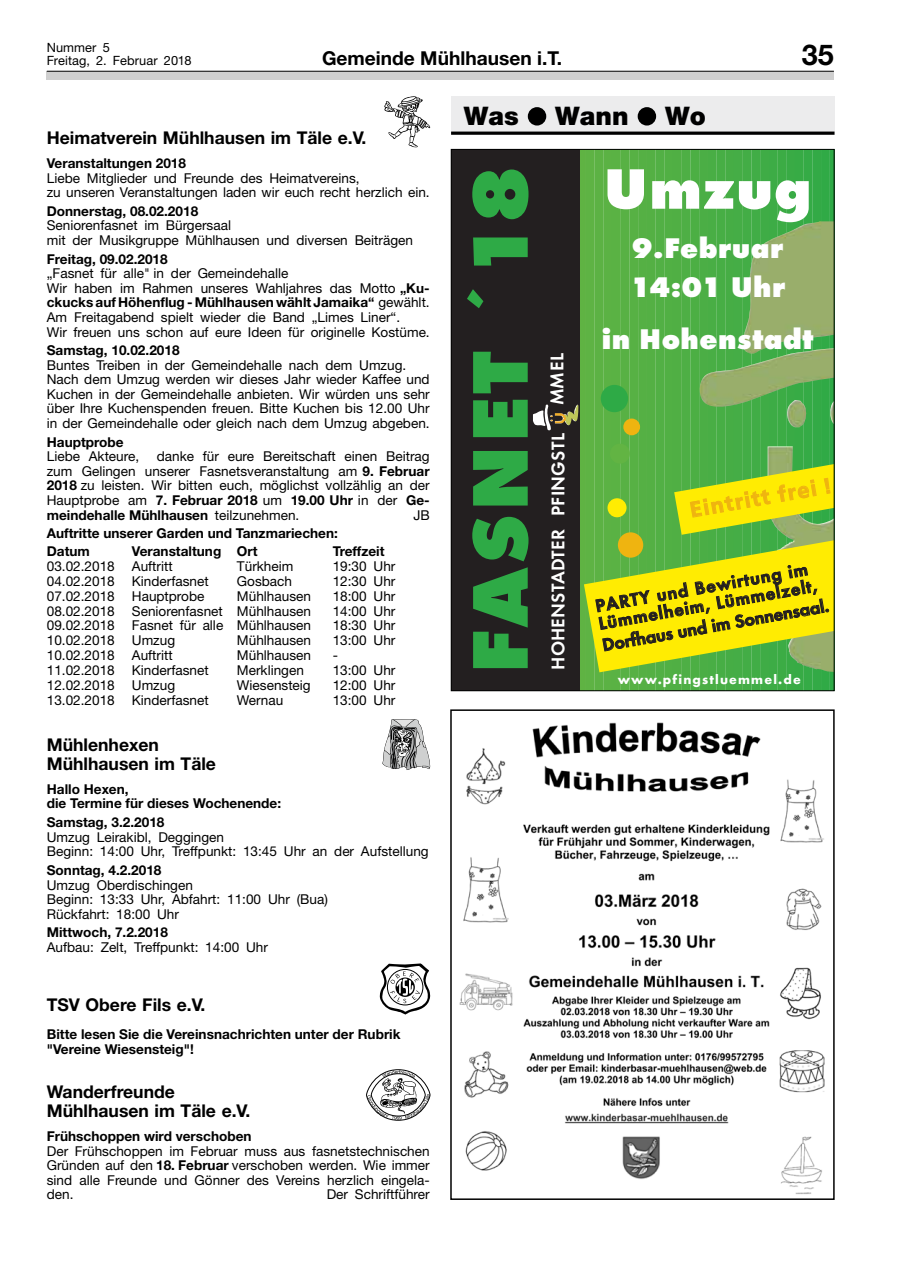
<style>
.page{position:relative;width:902px;height:1280px;background:#fff}
.page>*{position:absolute;margin:0;border:0;box-sizing:border-box;transform-origin:0 0}
.t1{font:800 81.75px "Futura T";letter-spacing:.035em;color:#2eaa46}
.t2{font:800 59.1px "Futura T";letter-spacing:.015em;color:#fff}
.t3{font:800 29.55px/39.2px "Futura T";letter-spacing:.015em;color:#fff}
.t4{font:700 28.8px "Helvetica Neue";color:#000}
.t5{font:900 25.65px "Helvetica Neue";color:#000}
.t6{font:500 22.2px "Frutus T";color:#efb410}
.t7{font:700 19.2px "Helvetica Neue";color:#000}
.t8{font:600 19.05px "Futura T";letter-spacing:.01em;color:#fff}
.t9{font:600 18.15px/17.9px "Futura T";color:#231f20}
.t10{font:700 17.55px/19px "Helvetica Neue";color:#000}
.t11{font:13.65px/14.5px "Helvetica Neue";color:#000}
.t12{font:700 13.65px/14.5px "Helvetica Neue";color:#000}
.t13{font:700 13.65px "Futura T";letter-spacing:.085em;color:#fff}
.t14{font:12.75px/13.2px "Helvetica Neue";letter-spacing:.005em;color:#000}
.s1{font-weight:700}
</style>
<div class="page">
<div style="left:47px;top:71px;width:786px;height:8px;background:#cfcfcf"></div>
<hr style="left:47px;top:71px;width:786px;height:1px;background:#000">
<svg style="left:384px;top:96px;width:46px;height:51px"></svg>
<svg style="left:382px;top:719px;width:48px;height:51px"></svg>
<svg style="left:380px;top:963px;width:50px;height:51px"></svg>
<svg style="left:367px;top:1070px;width:62px;height:50px"></svg>
<div style="left:451px;top:96px;width:383px;height:39px;background:#ececed"></div>
<hr style="left:451px;top:132px;width:383px;height:3px;background:#000">
<div style="left:527px;top:107px;width:19px;height:19px;background:#000;border-radius:50%"></div>
<div style="left:637px;top:107px;width:19px;height:19px;background:#000;border-radius:50%"></div>
<svg style="left:578px;top:149px;width:198px;height:542px;background:#5fb245"></svg>
<svg style="left:604px;top:149px;width:198px;height:542px;background:#5ab145"></svg>
<svg style="left:639px;top:149px;width:195px;height:542px;background:#55b046"></svg>
<div style="left:665px;top:149px;width:169px;height:542px;background:#50af44"></div>
<svg style="left:690px;top:151px;width:1px;height:538px"></svg>
<svg style="left:691px;top:149px;width:143px;height:542px"></svg>
<svg style="left:742px;top:151px;width:90px;height:538px;fill:#3cac46"></svg>
<div style="left:451px;top:149px;width:129px;height:542px;background:#231f20"></div>
<img style="left:544px;top:405px;width:32px;height:26px">
<img style="left:699px;top:221px;width:133px;height:243px">
<svg style="left:584px;top:464px;width:248px;height:208px;background:#aac524"></svg>
<div style="left:623px;top:419px;width:17px;height:16px;background:#efb410;border-radius:50%"></div>
<div style="left:617px;top:532px;width:26px;height:26px;background:#efb410;border-radius:50%"></div>
<div style="left:610px;top:444px;width:19px;height:20px;background:#62b443;border-radius:50%"></div>
<div style="left:607px;top:498px;width:19px;height:19px;background:#ffec02;border-radius:50%"></div>
<div style="left:600px;top:385px;width:28px;height:27px;background:#2eaa46;border-radius:50%"></div>
<img style="left:459px;top:722px;width:365px;height:472px">
<div style="left:450px;top:709px;width:384px;height:491px;border:2px solid #000"></div>
<p class="t14" style="left:47px;top:40px;width:146px">Nummer 5<br>Freitag, 2. Februar 2018</p>
<h3 class="t7" style="left:322px;top:46px;width:242px">Gemeinde Mühlhausen i.T.</h3>
<h3 class="t4" style="left:801px;top:37px;width:33px">35</h3>
<h3 class="t5" style="left:464px;top:101px;width:56px">Was</h3>
<h3 class="t5" style="left:555px;top:101px;width:75px">Wann</h3>
<h3 class="t5" style="left:665px;top:101px;width:42px">Wo</h3>
<p class="t10" style="left:47px;top:128px;width:321px">Heimatverein Mühlhausen im Täle e.V.</p>
<p class="t12" style="left:47px;top:156px;width:141px">Veranstaltungen 2018</p>
<p class="t11" style="left:47px;top:170px;width:384px">Liebe Mitglieder und Freunde des Heimatvereins,<br>zu unseren Veranstaltungen laden wir euch recht herzlich ein.</p>
<p class="t12" style="left:47px;top:203px;width:153px">Donnerstag, 08.02.2018</p>
<p class="t11" style="left:47px;top:218px;width:368px">Seniorenfasnet im Bürgersaal<br>mit der Musikgruppe Mühlhausen und diversen Beiträgen</p>
<p class="t12" style="left:47px;top:251px;width:122px">Freitag, 09.02.2018</p>
<p class="t11" style="left:47px;top:266px;width:384px">„Fasnet für alle" in der Gemeindehalle<br>Wir haben im Rahmen unseres Wahljahres das Motto <span class="s1">„Ku&shy;ckucks auf Höhenflug - Mühlhausen wählt Jamaika“</span> gewählt.<br>Am Freitagabend spielt wieder die Band „Limes Liner“.<br>Wir freuen uns schon auf eure Ideen für originelle Kostüme.</p>
<p class="t12" style="left:47px;top:343px;width:134px">Samstag, 10.02.2018</p>
<p class="t11" style="left:47px;top:357px;width:384px">Buntes Treiben in der Gemeindehalle nach dem Umzug.<br>Nach dem Umzug werden wir dieses Jahr wieder Kaffee und Kuchen in der Gemeindehalle anbieten. Wir würden uns sehr über Ihre Kuchenspenden freuen. Bitte Kuchen bis 12.00 Uhr in der Gemeindehalle oder gleich nach dem Umzug abgeben.</p>
<p class="t12" style="left:47px;top:434px;width:78px">Hauptprobe</p>
<p class="t11" style="left:47px;top:449px;width:94px">Liebe Akteure,</p>
<p class="t11" style="left:47px;top:449px;width:384px;text-align:justify;text-indent:110px">danke für eure Bereitschaft einen Beitrag zum Gelingen unserer Fasnetsveranstaltung am <span class="s1">9. Februar 2018</span> zu leisten. Wir bitten euch, möglichst vollzählig an der Hauptprobe am <span class="s1">7. Februar 2018</span> um <span class="s1">19.00 Uhr</span> in der <span class="s1">Ge&shy;meindehalle Mühlhausen</span> teilzunehmen.</p>
<p class="t11" style="left:413px;top:507px;width:18px">JB</p>
<p class="t12" style="left:47px;top:525px;width:292px;line-height:17.1px">Auftritte unserer Garden und Tanzmariechen:<br>Datum</p>
<p class="t12" style="left:132px;top:543px;width:127px">Veranstaltung Ort</p>
<p class="t12" style="left:333px;top:543px;width:53px">Treffzeit</p>
<p class="t11" style="left:47px;top:558px;width:70px">03.02.2018</p>
<p class="t11" style="left:132px;top:558px;width:42px">Auftritt</p>
<p class="t11" style="left:237px;top:558px;width:58px">Türkheim</p>
<p class="t11" style="left:333px;top:558px;width:64px">19:30 Uhr</p>
<p class="t11" style="left:47px;top:573px;width:70px">04.02.2018</p>
<p class="t11" style="left:132px;top:573px;width:78px">Kinderfasnet</p>
<p class="t11" style="left:237px;top:573px;width:57px">Gosbach</p>
<p class="t11" style="left:333px;top:573px;width:64px">12:30 Uhr</p>
<p class="t11" style="left:47px;top:588px;width:70px">07.02.2018</p>
<p class="t11" style="left:132px;top:588px;width:74px">Hauptprobe</p>
<p class="t11" style="left:237px;top:588px;width:76px">Mühlhausen</p>
<p class="t11" style="left:333px;top:588px;width:64px">18:00 Uhr</p>
<p class="t11" style="left:47px;top:603px;width:70px">08.02.2018</p>
<p class="t11" style="left:132px;top:603px;width:181px">Seniorenfasnet Mühlhausen</p>
<p class="t11" style="left:333px;top:603px;width:64px">14:00 Uhr</p>
<p class="t11" style="left:47px;top:618px;width:70px">09.02.2018</p>
<p class="t11" style="left:132px;top:618px;width:181px">Fasnet für alle Mühlhausen</p>
<p class="t11" style="left:333px;top:618px;width:64px">18:30 Uhr</p>
<p class="t11" style="left:47px;top:633px;width:70px">10.02.2018</p>
<p class="t11" style="left:132px;top:633px;width:45px">Umzug</p>
<p class="t11" style="left:237px;top:633px;width:76px">Mühlhausen</p>
<p class="t11" style="left:333px;top:633px;width:64px">13:00 Uhr</p>
<p class="t11" style="left:47px;top:648px;width:70px">10.02.2018</p>
<p class="t11" style="left:132px;top:648px;width:42px">Auftritt</p>
<p class="t11" style="left:237px;top:648px;width:76px">Mühlhausen</p>
<p class="t11" style="left:333px;top:648px;width:7px">-</p>
<p class="t11" style="left:47px;top:663px;width:70px">11.02.2018</p>
<p class="t11" style="left:132px;top:663px;width:78px">Kinderfasnet</p>
<p class="t11" style="left:237px;top:663px;width:68px">Merklingen</p>
<p class="t11" style="left:333px;top:663px;width:64px">13:00 Uhr</p>
<p class="t11" style="left:47px;top:678px;width:70px">12.02.2018</p>
<p class="t11" style="left:132px;top:678px;width:45px">Umzug</p>
<p class="t11" style="left:237px;top:678px;width:75px">Wiesensteig</p>
<p class="t11" style="left:333px;top:678px;width:64px">12:00 Uhr</p>
<p class="t11" style="left:47px;top:693px;width:70px">13.02.2018</p>
<p class="t11" style="left:132px;top:693px;width:78px">Kinderfasnet</p>
<p class="t11" style="left:237px;top:693px;width:48px">Wernau</p>
<p class="t11" style="left:333px;top:693px;width:64px">13:00 Uhr</p>
<p class="t10" style="left:47px;top:735px;width:171px">Mühlenhexen<br>Mühlhausen im Täle</p>
<p class="t12" style="left:47px;top:781px;width:236px">Hallo Hexen,<br>die Termine für dieses Wochenende:</p>
<p class="t12" style="left:47px;top:815px;width:119px">Samstag, 3.2.2018</p>
<p class="t11" style="left:47px;top:829px;width:383px">Umzug Leirakibl, Deggingen<br>Beginn: 14:00 Uhr, Treffpunkt: 13:45 Uhr an der Aufstellung</p>
<p class="t12" style="left:47px;top:863px;width:116px">Sonntag, 4.2.2018</p>
<p class="t11" style="left:47px;top:877px;width:282px">Umzug Oberdischingen<br>Beginn: 13:33 Uhr, Abfahrt: 11:00 Uhr (Bua)<br>Rückfahrt: 18:00 Uhr</p>
<p class="t12" style="left:47px;top:925px;width:123px">Mittwoch, 7.2.2018</p>
<p class="t11" style="left:47px;top:940px;width:223px">Aufbau: Zelt, Treffpunkt: 14:00 Uhr</p>
<p class="t10" style="left:47px;top:995px;width:160px">TSV Obere Fils e.V.</p>
<p class="t12" style="left:47px;top:1027px;width:355px">Bitte lesen Sie die Vereinsnachrichten unter der Rubrik "Vereine Wiesensteig"!</p>
<p class="t10" style="left:47px;top:1082px;width:205px">Wanderfreunde<br>Mühlhausen im Täle e.V.</p>
<p class="t12" style="left:47px;top:1128px;width:206px">Frühschoppen wird verschoben</p>
<p class="t11" style="left:47px;top:1143px;width:384px;text-align:justify">Der Frühschoppen im Februar muss aus fasnetstechnischen Gründen auf den <span class="s1">18. Februar</span> verschoben werden. Wie immer sind alle Freunde und Gönner des Vereins herzlich eingela&shy;den.</p>
<p class="t11" style="left:327px;top:1187px;width:104px">Der Schriftführer</p>
<h1 class="t1" style="left:451px;top:674px;width:510px;rotate:-90deg">FASNET ´18</h1>
<h3 class="t8" style="left:546px;top:405px;width:54px;rotate:-90deg">MMEL</h3>
<h3 class="t8" style="left:547px;top:670px;width:238px;rotate:-90deg">HOHENSTADTER PFINGSTL</h3>
<h2 class="t2" style="left:603px;top:154px;width:209px">Umzug</h2>
<h3 class="t3" style="left:629px;top:228px;width:157px">9.Februar<br>14:01 Uhr</h3>
<h3 class="t3" style="left:601px;top:319px;width:213px">in Hohenstadt</h3>
<h3 class="t6" style="left:687px;top:497px;width:144px;rotate:-10deg">Eintritt frei !</h3>
<h3 class="t9" style="left:594px;top:597px;width:223px;rotate:-10deg">PARTY und Bewirtung im<br>Lümmelheim, Lümmelzelt,</h3>
<h3 class="t9" style="left:600px;top:636px;width:231px;rotate:-10deg">Dorfhaus und im Sonnensaal.</h3>
<p class="t13" style="left:617px;top:672px;width:185px">www.pfingstluemmel.de</p>
</div>
